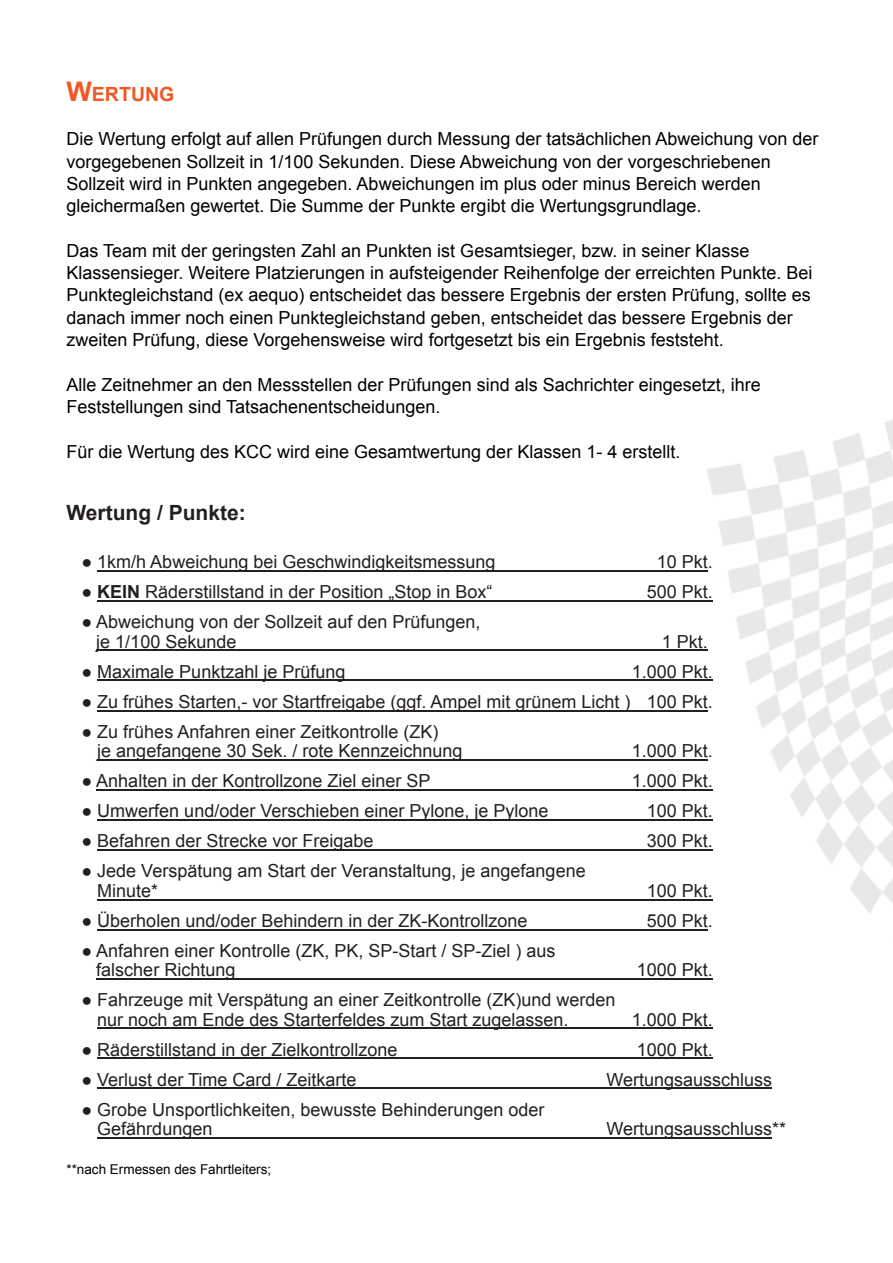
<style>
.page{position:relative;width:893px;height:1263px;background:#fff}
.page>*{position:absolute;margin:0;border:0;box-sizing:border-box;transform-origin:0 0}
.t1{font:700 27px "Arial";color:#f15725}
.t2{font:700 21px "Arial";color:#231f20}
.t3{font:700 19.5px "Arial";color:#f15725}
.t4{font:18px "Arial";color:#231f20}
.t5{font:18px "Arial";color:#000}
.t6{font:13.5px "Arial";color:#000}
.s1{font-weight:700}
</style>
<div class="page">
<hr style="left:97px;top:570px;width:403px;height:2px;background:#231f20">
<hr style="left:500px;top:570px;width:157px;height:2px;background:#231f20">
<hr style="left:97px;top:600px;width:43px;height:2px;background:#231f20">
<hr style="left:140px;top:600px;width:357px;height:2px;background:#231f20">
<hr style="left:497px;top:600px;width:145px;height:2px;background:#231f20">
<hr style="left:96px;top:650px;width:612px;height:1px;background:#231f20">
<hr style="left:97px;top:680px;width:616px;height:1px;background:#231f20">
<hr style="left:97px;top:710px;width:534px;height:1px;background:#231f20">
<hr style="left:97px;top:759px;width:611px;height:1px;background:#231f20">
<hr style="left:96px;top:789px;width:334px;height:2px;background:#231f20">
<hr style="left:430px;top:789px;width:202px;height:2px;background:#231f20">
<hr style="left:97px;top:819px;width:452px;height:2px;background:#231f20">
<hr style="left:549px;top:819px;width:98px;height:2px;background:#231f20">
<hr style="left:97px;top:849px;width:276px;height:2px;background:#231f20">
<hr style="left:373px;top:849px;width:274px;height:2px;background:#231f20">
<hr style="left:97px;top:899px;width:61px;height:1px;background:#231f20">
<hr style="left:158px;top:899px;width:489px;height:1px;background:#231f20">
<hr style="left:97px;top:929px;width:431px;height:1px;background:#231f20">
<hr style="left:528px;top:929px;width:119px;height:1px;background:#231f20">
<hr style="left:96px;top:978px;width:617px;height:1px;background:#231f20">
<hr style="left:97px;top:1028px;width:616px;height:1px;background:#231f20">
<hr style="left:97px;top:1058px;width:616px;height:1px;background:#231f20">
<hr style="left:97px;top:1088px;width:675px;height:1px;background:#231f20">
<hr style="left:97px;top:1137px;width:120px;height:2px;background:#231f20">
<hr style="left:217px;top:1137px;width:389px;height:2px;background:#231f20">
<hr style="left:606px;top:1137px;width:166px;height:2px;background:#231f20">
<img style="left:629px;top:419px;width:264px;height:561px">
<p class="t1" style="left:66px;top:81px;width:27px">W</p>
<p class="t3" style="left:92px;top:86px;width:84px">ERTUNG</p>
<p class="t5" style="left:66px;top:132px;width:754px">Die Wertung erfolgt auf allen Prüfungen durch Messung der tatsächlichen Abweichung von der</p>
<p class="t5" style="left:66px;top:154px;width:706px">vorgegebenen Sollzeit in 1/100 Sekunden. Diese Abweichung von der vorgeschriebenen</p>
<p class="t5" style="left:66px;top:177px;width:696px">Sollzeit wird in Punkten angegeben. Abweichungen im plus oder minus Bereich werden</p>
<p class="t5" style="left:66px;top:199px;width:637px">gleichermaßen gewertet. Die Summe der Punkte ergibt die Wertungsgrundlage.</p>
<p class="t5" style="left:66px;top:244px;width:685px">Das Team mit der geringsten Zahl an Punkten ist Gesamtsieger, bzw. in seiner Klasse</p>
<p class="t5" style="left:66px;top:266px;width:748px">Klassensieger. Weitere Platzierungen in aufsteigender Reihenfolge der erreichten Punkte. Bei</p>
<p class="t5" style="left:66px;top:288px;width:746px">Punktegleichstand (ex aequo) entscheidet das bessere Ergebnis der ersten Prüfung, sollte es</p>
<p class="t5" style="left:66px;top:311px;width:728px">danach immer noch einen Punktegleichstand geben, entscheidet das bessere Ergebnis der</p>
<p class="t5" style="left:66px;top:333px;width:659px">zweiten Prüfung, diese Vorgehensweise wird fortgesetzt bis ein Ergebnis feststeht.</p>
<p class="t5" style="left:66px;top:378px;width:696px">Alle Zeitnehmer an den Messstellen der Prüfungen sind als Sachrichter eingesetzt, ihre</p>
<p class="t5" style="left:66px;top:400px;width:375px">Feststellungen sind Tatsachenentscheidungen.</p>
<p class="t5" style="left:66px;top:444px;width:615px">Für die Wertung des KCC wird eine Gesamtwertung der Klassen 1- 4 erstellt.</p>
<p class="t2" style="left:66px;top:505px;width:181px">Wertung / Punkte:</p>
<p class="t4" style="left:81px;top:555px;width:416px">● 1km/h Abweichung bei Geschwindigkeitsmessung</p>
<p class="t4" style="left:657px;top:555px;width:58px">10 Pkt.</p>
<p class="t4" style="left:81px;top:585px;width:413px">● <span class="s1">KEIN</span> Räderstillstand in der Position „Stop in Box“</p>
<p class="t4" style="left:647px;top:585px;width:68px">500 Pkt.</p>
<p class="t4" style="left:81px;top:615px;width:401px">● Abweichung von der Sollzeit auf den Prüfungen,</p>
<p class="t4" style="left:96px;top:635px;width:142px">je 1/100 Sekunde</p>
<p class="t4" style="left:662px;top:635px;width:48px">1 Pkt.</p>
<p class="t4" style="left:81px;top:665px;width:266px">● Maximale Punktzahl je Prüfung</p>
<p class="t4" style="left:632px;top:665px;width:83px">1.000 Pkt.</p>
<p class="t4" style="left:81px;top:695px;width:551px">● Zu frühes Starten,- vor Startfreigabe (ggf. Ampel mit grünem Licht )</p>
<p class="t4" style="left:647px;top:695px;width:68px">100 Pkt.</p>
<p class="t4" style="left:81px;top:725px;width:359px">● Zu frühes Anfahren einer Zeitkontrolle (ZK)</p>
<p class="t4" style="left:97px;top:744px;width:367px">je angefangene 30 Sek. / rote Kennzeichnung</p>
<p class="t4" style="left:632px;top:744px;width:83px">1.000 Pkt.</p>
<p class="t4" style="left:81px;top:774px;width:351px">● Anhalten in der Kontrollzone Ziel einer SP</p>
<p class="t4" style="left:632px;top:774px;width:83px">1.000 Pkt.</p>
<p class="t4" style="left:81px;top:804px;width:469px">● Umwerfen und/oder Verschieben einer Pylone, je Pylone</p>
<p class="t4" style="left:647px;top:804px;width:68px">100 Pkt.</p>
<p class="t4" style="left:81px;top:834px;width:294px">● Befahren der Strecke vor Freigabe</p>
<p class="t4" style="left:647px;top:834px;width:68px">300 Pkt.</p>
<p class="t4" style="left:81px;top:864px;width:506px">● Jede Verspätung am Start der Veranstaltung, je angefangene</p>
<p class="t4" style="left:97px;top:884px;width:63px">Minute*</p>
<p class="t4" style="left:647px;top:884px;width:68px">100 Pkt.</p>
<p class="t4" style="left:81px;top:914px;width:448px">● Überholen und/oder Behindern in der ZK-Kontrollzone</p>
<p class="t4" style="left:647px;top:914px;width:68px">500 Pkt.</p>
<p class="t4" style="left:81px;top:944px;width:476px">● Anfahren einer Kontrolle (ZK, PK, SP-Start / SP-Ziel ) aus</p>
<p class="t4" style="left:96px;top:963px;width:141px">falscher Richtung</p>
<p class="t4" style="left:637px;top:963px;width:78px">1000 Pkt.</p>
<p class="t4" style="left:81px;top:993px;width:536px">● Fahrzeuge mit Verspätung an einer Zeitkontrolle (ZK)und werden</p>
<p class="t4" style="left:97px;top:1013px;width:473px">nur noch am Ende des Starterfeldes zum Start zugelassen.</p>
<p class="t4" style="left:632px;top:1013px;width:83px">1.000 Pkt.</p>
<p class="t4" style="left:81px;top:1043px;width:318px">● Räderstillstand in der Zielkontrollzone</p>
<p class="t4" style="left:637px;top:1043px;width:78px">1000 Pkt.</p>
<p class="t4" style="left:81px;top:1073px;width:276px">● Verlust der Time Card / Zeitkarte</p>
<p class="t4" style="left:606px;top:1073px;width:167px">Wertungsausschluss</p>
<p class="t4" style="left:81px;top:1103px;width:465px">● Grobe Unsportlichkeiten, bewusste Behinderungen oder</p>
<p class="t4" style="left:97px;top:1122px;width:117px">Gefährdungen</p>
<p class="t4" style="left:606px;top:1122px;width:181px">Wertungsausschluss**</p>
<p class="t6" style="left:66px;top:1164px;width:206px">**nach Ermessen des Fahrtleiters;</p>
</div>
